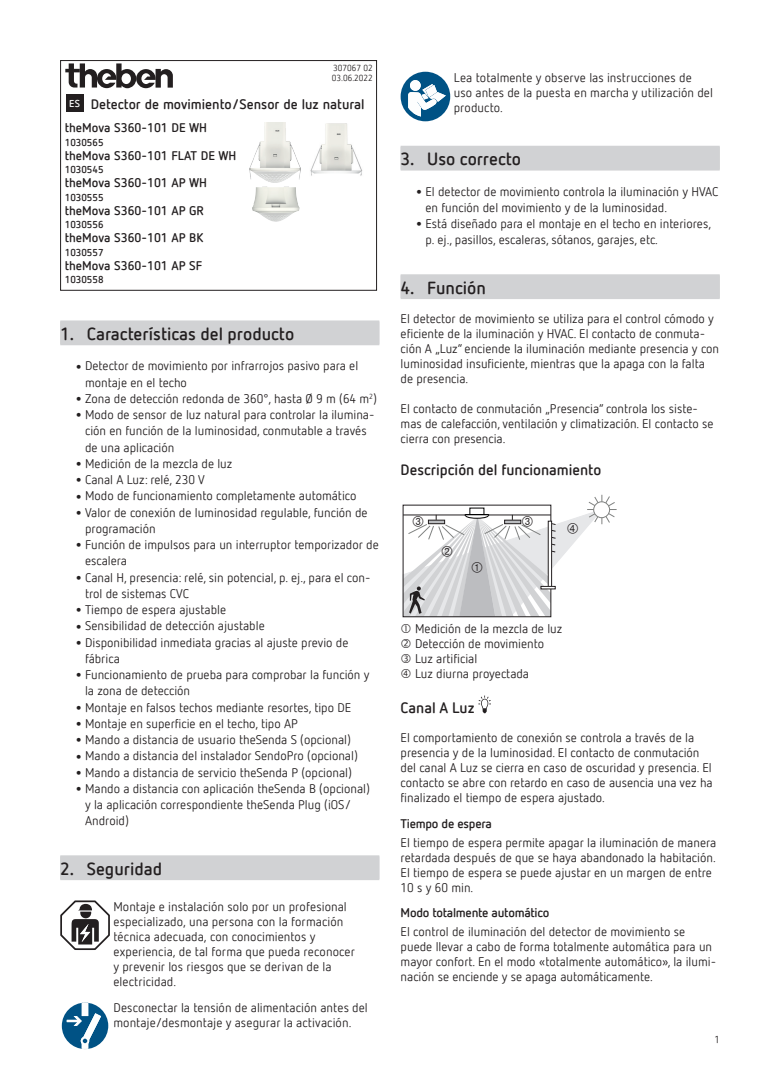
<style>
.page{position:relative;width:780px;height:1088px;background:#fff}
.page>*{position:absolute;margin:0;border:0;box-sizing:border-box;transform-origin:0 0}
.t1{font:700 17.5px "Netto Offc Pro";color:#231f20}
.p_heading_level02{font:700 15px "Netto Offc Pro";color:#231f20}
.p_body_name{font:700 13.75px "Netto Offc Pro";color:#231f20}
.p_body_std{font:12.5px/15px "Netto Offc Pro";color:#231f20}
.p-ne-hazard{font:12.5px/15px "Netto Offc Pro";letter-spacing:.005em;color:#231f20}
.p_body_product{font:700 12.5px "Netto Offc Pro";color:#231f20}
.p_heading_level03{font:700 12.5px "Netto Offc Pro";letter-spacing:-.02em;color:#231f20}
.p_body_productNr{font:700 10px "Netto Offc Pro";color:#231f20}
.p_body_language{font:700 10px "Netto Offc Pro";color:#fff}
.t2{font:10px "Netto Offc Pro";color:#231f20}
.t3{font:8.75px "Netto Offc Pro";color:#231f20}
.s1{font-size:22.5px}
</style>
<div class="page">
<div style="left:60px;top:321px;width:319px;height:24px;background:#d1d2d4"></div>
<div style="left:60px;top:320px;width:319px;height:24px;background:#d1d2d4"></div>
<div style="left:60px;top:856px;width:319px;height:24px;background:#d1d2d4"></div>
<div style="left:60px;top:855px;width:319px;height:24px;background:#d1d2d4"></div>
<div style="left:60px;top:60px;width:317px;height:231px;border:1px solid #231f20"></div>
<div style="left:66px;top:94px;width:17px;height:18px;background:#231f20"></div>
<svg style="left:65px;top:63px;width:108px;height:25px"></svg>
<img style="left:249px;top:123px;width:52px;height:59px">
<img style="left:310px;top:123px;width:53px;height:53px">
<img style="left:252px;top:187px;width:48px;height:35px">
<svg style="left:60px;top:900px;width:50px;height:50px"></svg>
<svg style="left:62px;top:1002px;width:46px;height:47px"></svg>
<div style="left:400px;top:147px;width:319px;height:24px;background:#d1d2d4"></div>
<div style="left:400px;top:146px;width:319px;height:23px;background:#d1d2d4"></div>
<div style="left:400px;top:275px;width:319px;height:24px;background:#d1d2d4"></div>
<div style="left:400px;top:274px;width:319px;height:24px;background:#d1d2d4"></div>
<svg style="left:400px;top:72px;width:50px;height:49px"></svg>
<svg style="left:478px;top:695px;width:13px;height:18px"></svg>
<svg style="left:402px;top:495px;width:214px;height:122px"></svg>
<p class="t3" style="left:333px;top:62px;width:41px">307067 02</p>
<p class="t3" style="left:332px;top:72px;width:43px">03.06.2022</p>
<p class="p_body_language" style="left:69px;top:97px;width:12px">ES</p>
<p class="p_body_name" style="left:91px;top:95px;width:275px">Detector de movimiento/Sensor de luz natural</p>
<p class="p_body_product" style="left:65px;top:119px;width:144px">theMova S360-101 DE WH</p>
<p class="p_body_productNr" style="left:65px;top:136px;width:40px">1030565</p>
<p class="p_body_product" style="left:65px;top:147px;width:173px">theMova S360-101 FLAT DE WH</p>
<p class="p_body_productNr" style="left:65px;top:163px;width:40px">1030545</p>
<p class="p_body_product" style="left:65px;top:174px;width:144px">theMova S360-101 AP WH</p>
<p class="p_body_productNr" style="left:65px;top:191px;width:40px">1030555</p>
<p class="p_body_product" style="left:65px;top:202px;width:141px">theMova S360-101 AP GR</p>
<p class="p_body_productNr" style="left:65px;top:218px;width:40px">1030556</p>
<p class="p_body_product" style="left:65px;top:229px;width:140px">theMova S360-101 AP BK</p>
<p class="p_body_productNr" style="left:65px;top:246px;width:40px">1030557</p>
<p class="p_body_product" style="left:65px;top:257px;width:139px">theMova S360-101 AP SF</p>
<p class="p_body_productNr" style="left:65px;top:273px;width:40px">1030558</p>
<p class="t1" style="left:60px;top:322px;width:235px">1. Características del producto</p>
<p class="p_body_std" style="left:85px;top:357px;width:275px;line-height:16.2px;text-indent:-12px"><span class="s1">•</span>Detector de movimiento por infrarrojos pasivo para el montaje en el techo</p>
<p class="p_body_std" style="left:73px;top:391px;width:306px"><span class="s1">•</span>Zona de detección redonda de 360°, hasta Ø 9 m (64 m<sup>2</sup>)</p>
<p class="p_body_std" style="left:85px;top:406px;width:291px;line-height:16.2px;text-indent:-12px"><span class="s1">•</span>Modo de sensor de luz natural para controlar la ilumina&shy;ción en función de la luminosidad, conmutable a través de una aplicación</p>
<p class="p_body_std" style="left:73px;top:456px;width:161px"><span class="s1">•</span>Medición de la mezcla de luz</p>
<p class="p_body_std" style="left:73px;top:472px;width:133px"><span class="s1">•</span>Canal A Luz: relé, 230 V</p>
<p class="p_body_std" style="left:73px;top:488px;width:285px"><span class="s1">•</span>Modo de funcionamiento completamente automático</p>
<p class="p_body_std" style="left:85px;top:504px;width:284px;line-height:16.2px;text-indent:-12px"><span class="s1">•</span>Valor de conexión de luminosidad regulable, función de programación</p>
<p class="p_body_std" style="left:85px;top:536px;width:295px;line-height:16.2px;text-indent:-12px"><span class="s1">•</span>Función de impulsos para un interruptor temporizador de escalera</p>
<p class="p_body_std" style="left:85px;top:569px;width:287px;line-height:16.2px;text-indent:-12px"><span class="s1">•</span>Canal H, presencia: relé, sin potencial, p. ej., para el con&shy;trol de sistemas CVC</p>
<p class="p_body_std" style="left:73px;top:602px;width:155px"><span class="s1">•</span>Tiempo de espera ajustable</p>
<p class="p_body_std" style="left:73px;top:618px;width:194px"><span class="s1">•</span>Sensibilidad de detección ajustable</p>
<p class="p_body_std" style="left:85px;top:634px;width:265px;line-height:16.2px;text-indent:-12px"><span class="s1">•</span>Disponibilidad inmediata gracias al ajuste previo de fábrica</p>
<p class="p_body_std" style="left:85px;top:666px;width:286px;line-height:16.2px;text-indent:-12px"><span class="s1">•</span>Funcionamiento de prueba para comprobar la función y la zona de detección</p>
<p class="p_body_std" style="left:73px;top:699px;width:280px"><span class="s1">•</span>Montaje en falsos techos mediante resortes, tipo DE</p>
<p class="p_body_std" style="left:73px;top:716px;width:227px"><span class="s1">•</span>Montaje en superficie en el techo, tipo AP</p>
<p class="p_body_std" style="left:73px;top:732px;width:280px"><span class="s1">•</span>Mando a distancia de usuario theSenda S (opcional)</p>
<p class="p_body_std" style="left:73px;top:748px;width:287px"><span class="s1">•</span>Mando a distancia del instalador SendoPro (opcional)</p>
<p class="p_body_std" style="left:73px;top:764px;width:281px"><span class="s1">•</span>Mando a distancia de servicio theSenda P (opcional)</p>
<p class="p_body_std" style="left:85px;top:780px;width:286px;line-height:16.2px;text-indent:-12px"><span class="s1">•</span>Mando a distancia con aplicación theSenda B (opcional) y la aplicación correspondiente theSenda Plug (iOS/<br>Android)</p>
<p class="t1" style="left:60px;top:857px;width:103px">2. Seguridad</p>
<p class="p-ne-hazard" style="left:113px;top:899px;width:243px">Montaje e instalación solo por un profesional especializado, una persona con la formación técnica adecuada, con conocimientos y experiencia, de tal forma que pueda reconocer y prevenir los riesgos que se derivan de la electricidad.</p>
<p class="p-ne-hazard" style="left:113px;top:999px;width:256px">Desconectar la tensión de alimentación antes del montaje/desmontaje y asegurar la activación.</p>
<p class="p-ne-hazard" style="left:454px;top:70px;width:260px">Lea totalmente y observe las instrucciones de uso antes de la puesta en marcha y utilización del producto.</p>
<p class="t1" style="left:400px;top:147px;width:122px">3. Uso correcto</p>
<p class="p_body_std" style="left:425px;top:183px;width:294px;line-height:16.2px;text-indent:-12px"><span class="s1">•</span>El detector de movimiento controla la iluminación y HVAC en función del movimiento y de la luminosidad.</p>
<p class="p_body_std" style="left:425px;top:215px;width:287px;line-height:16.2px;text-indent:-12px"><span class="s1">•</span>Está diseñado para el montaje en el techo en interiores, p. ej., pasillos, escaleras, sótanos, garajes, etc.</p>
<p class="t1" style="left:400px;top:276px;width:87px">4. Función</p>
<p class="p_body_std" style="left:400px;top:311px;width:320px">El detector de movimiento se utiliza para el control cómodo y eficiente de la iluminación y HVAC. El contacto de conmuta&shy;ción A „Luz“ enciende la iluminación mediante presencia y con luminosidad insuficiente, mientras que la apaga con la falta de presencia.</p>
<p class="p_body_std" style="left:400px;top:401px;width:314px">El contacto de conmutación „Presencia“ controla los siste&shy;mas de calefacción, ventilación y climatización. El contacto se cierra con presencia.</p>
<p class="p_heading_level02" style="left:400px;top:460px;width:202px">Descripción del funcionamiento</p>
<p class="p_body_std" style="left:415px;top:621px;width:149px">Medición de la mezcla de luz</p>
<p class="p_body_std" style="left:415px;top:636px;width:131px">Detección de movimiento</p>
<p class="p_body_std" style="left:415px;top:651px;width:64px">Luz artificial</p>
<p class="p_body_std" style="left:415px;top:666px;width:115px">Luz diurna proyectada</p>
<p class="p_heading_level02" style="left:400px;top:698px;width:75px">Canal A Luz</p>
<p class="p_body_std" style="left:400px;top:730px;width:313px">El comportamiento de conexión se controla a través de la presencia y de la luminosidad. El contacto de conmutación del canal A Luz se cierra en caso de oscuridad y presencia. El contacto se abre con retardo en caso de ausencia una vez ha finalizado el tiempo de espera ajustado.</p>
<p class="p_heading_level03" style="left:400px;top:815px;width:93px">Tiempo de espera</p>
<p class="p_body_std" style="left:400px;top:834px;width:317px">El tiempo de espera permite apagar la iluminación de manera retardada después de que se haya abandonado la habitación.<br>El tiempo de espera se puede ajustar en un margen de entre 10 s y 60 min.</p>
<p class="p_heading_level03" style="left:400px;top:904px;width:150px">Modo totalmente automático</p>
<p class="p_body_std" style="left:400px;top:923px;width:317px">El control de iluminación del detector de movimiento se puede llevar a cabo de forma totalmente automática para un mayor confort. En el modo «totalmente automático», la ilumi&shy;nación se enciende y se apaga automáticamente.</p>
<p class="t2" style="left:714px;top:1032px;width:7px">1</p>
</div>
